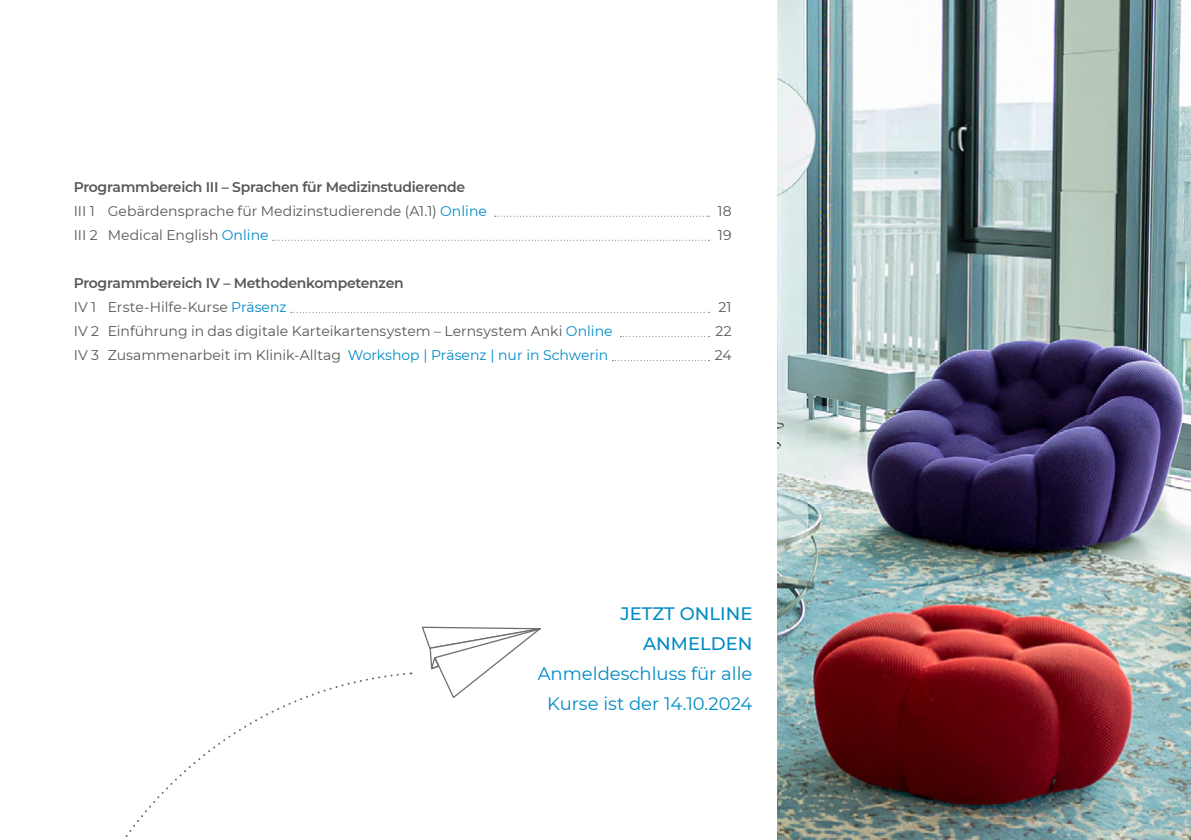
<style>
.page{position:relative;width:1191px;height:840px;background:#fff}
.page>*{position:absolute;margin:0;border:0;box-sizing:border-box;transform-origin:0 0}
.t1{font:18px/30px "Montserrat";color:#008bc5;text-align:center}
.t2{font:500 18px/30px "Montserrat";color:#008bc5;text-align:right}
.t3{font:600 14px/24px "Montserrat";letter-spacing:-.02em;color:#575756}
.t4{font:14px "Montserrat";color:#575756}
.s1{font-weight:400}
.s2{font-weight:400;color:#008bc7}
.s3{color:#008bc7}
</style>
<div class="page">
<img style="left:778px;top:0;width:413px;height:839px">
<svg style="left:495px;top:216px;width:214px;height:1px"></svg>
<svg style="left:273px;top:240px;width:436px;height:1px"></svg>
<svg style="left:291px;top:312px;width:418px;height:1px"></svg>
<svg style="left:620px;top:336px;width:89px;height:1px"></svg>
<svg style="left:612px;top:360px;width:97px;height:1px"></svg>
<svg style="left:125px;top:673px;width:280px;height:164px"></svg>
<svg style="left:422px;top:626px;width:119px;height:72px"></svg>
<p class="t3" style="left:74px;top:174px;width:415px">Programmbereich III – Sprachen für Medizinstudierende<br><span class="s1">III 1 Gebärdensprache für Medizinstudierende (A1.1)</span> <span class="s2">Online</span></p>
<p class="t4" style="left:717px;top:201px;width:16px">18</p>
<p class="t4" style="left:74px;top:225px;width:196px">III 2 Medical English <span class="s3">Online</span></p>
<p class="t4" style="left:718px;top:225px;width:15px">19</p>
<p class="t3" style="left:74px;top:270px;width:331px">Programmbereich IV – Methodenkompetenzen<br><span class="s1">IV 1 Erste-Hilfe-Kurse</span> <span class="s2">Präsenz</span></p>
<p class="t4" style="left:718px;top:297px;width:15px">21</p>
<p class="t4" style="left:74px;top:321px;width:540px">IV 2 Einführung in das digitale Karteikartensystem – Lernsystem Anki <span class="s3">Online</span></p>
<p class="t4" style="left:715px;top:321px;width:18px">22</p>
<p class="t4" style="left:74px;top:345px;width:536px">IV 3 Zusammenarbeit im Klinik-Alltag <span class="s3">Workshop | Präsenz | nur in Schwerin</span></p>
<p class="t4" style="left:714px;top:345px;width:18px">24</p>
<p class="t2" style="left:620px;top:597px;width:133px">JETZT ONLINE<br>ANMELDEN</p>
<p class="t1" style="left:538px;top:657px;width:216px">Anmeldeschluss für alle<br>Kurse ist der 14.10.2024</p>
</div>
